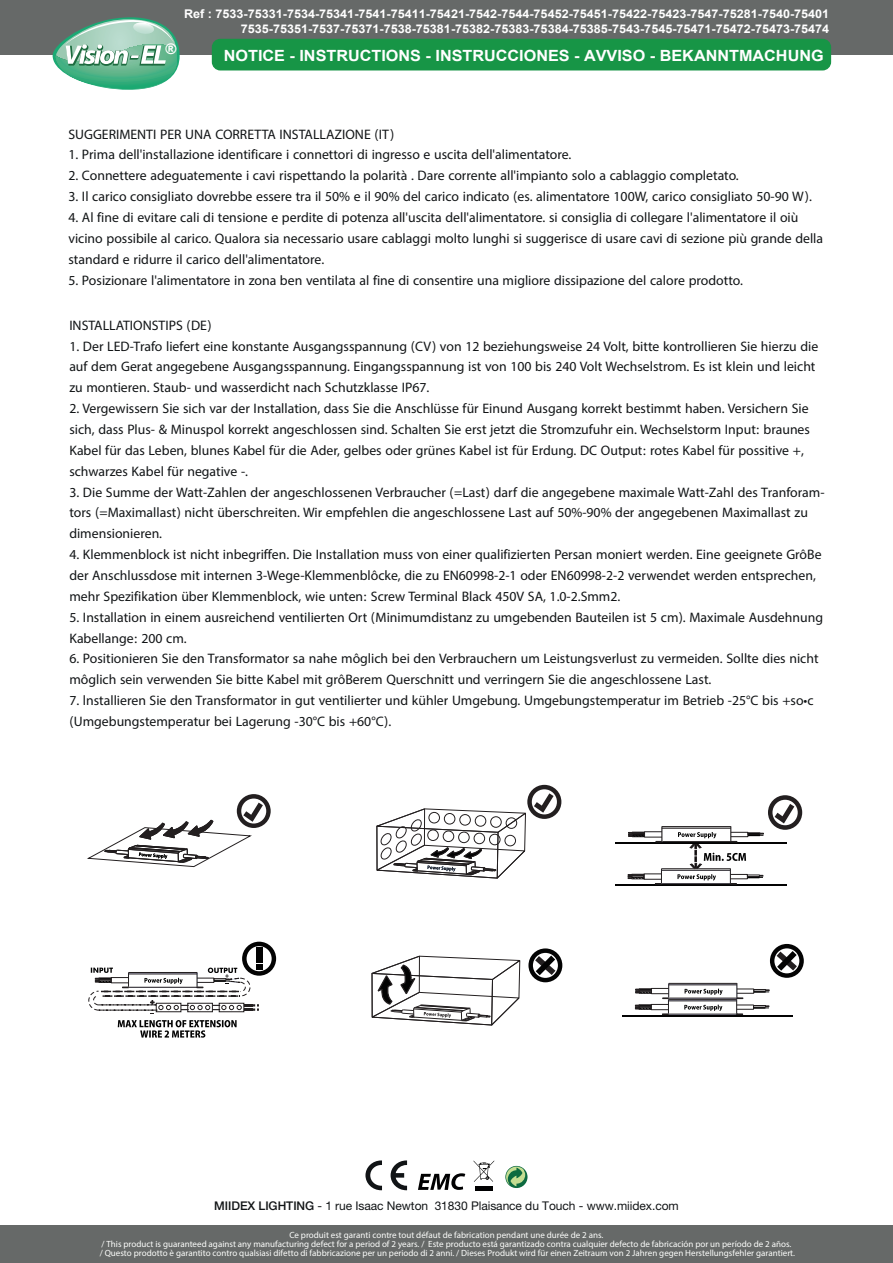
<style>
.page{position:relative;width:893px;height:1263px;background:#fff}
.page>*{position:absolute;margin:0;border:0;box-sizing:border-box;transform-origin:0 0}
.t1{font:19.35px/20.9px "Myriad Arabic";color:#111416}
.t2{font:700 15.45px "Arial";color:#fff;scale:1.05 1}
.t3{font:900 14.7px "Arial";color:#fff}
.t4{font:700 12px/14.4px "Arial";color:#fff;text-align:right;scale:1.05 1}
.t5{font:12px "Helvetica Neue LT Std";letter-spacing:-.005em;color:#111416}
.t6{font:9px/9px "Myriad Pro";color:#fdfefc;text-align:center}
.s1{font-weight:500}
</style>
<div class="page">
<svg style="left:237px;top:794px;width:34px;height:34px"></svg>
<svg style="left:241px;top:798px;width:25px;height:25px"></svg>
<svg style="left:87px;top:803px;width:176px;height:64px"></svg>
<svg style="left:371px;top:955px;width:150px;height:71px"></svg>
<svg style="left:528px;top:948px;width:34px;height:34px"></svg>
<svg style="left:533px;top:953px;width:25px;height:25px"></svg>
<svg style="left:535px;top:955px;width:20px;height:20px"></svg>
<svg style="left:376px;top:808px;width:150px;height:71px"></svg>
<svg style="left:242px;top:942px;width:34px;height:34px"></svg>
<div style="left:247px;top:946px;width:25px;height:25px;background:#fff;border-radius:50%"></div>
<div style="left:257px;top:947px;width:6px;height:16px;background:#030303"></div>
<svg style="left:118px;top:1020px;width:119px;height:18px"></svg>
<svg style="left:88px;top:965px;width:175px;height:49px"></svg>
<svg style="left:527px;top:785px;width:34px;height:34px"></svg>
<div style="left:532px;top:789px;width:25px;height:25px;background:#fff;border-radius:50%"></div>
<svg style="left:534px;top:793px;width:20px;height:20px"></svg>
<hr style="left:669px;top:983px;width:68px;height:1px;background:#231f20">
<hr style="left:669px;top:984px;width:68px;height:1px;background:#231f20">
<hr style="left:669px;top:997px;width:68px;height:1px;background:#231f20">
<div style="left:736px;top:988px;width:18px;height:6px;border:1px solid #231f20"></div>
<svg style="left:753px;top:989px;width:16px;height:4px"></svg>
<div style="left:651px;top:988px;width:18px;height:6px;border:1px solid #231f20"></div>
<svg style="left:635px;top:988px;width:17px;height:5px"></svg>
<svg style="left:685px;top:989px;width:38px;height:6px"></svg>
<hr style="left:622px;top:1015px;width:170px;height:1px;background:#030303">
<hr style="left:668px;top:999px;width:69px;height:1px;background:#231f20">
<hr style="left:668px;top:1000px;width:69px;height:1px;background:#231f20">
<svg style="left:662px;top:983px;width:8px;height:32px"></svg>
<hr style="left:669px;top:1013px;width:68px;height:1px;background:#231f20">
<svg style="left:735px;top:983px;width:8px;height:32px"></svg>
<div style="left:736px;top:1004px;width:18px;height:6px;border:1px solid #231f20"></div>
<svg style="left:753px;top:1005px;width:16px;height:4px"></svg>
<div style="left:651px;top:1004px;width:18px;height:6px;border:1px solid #231f20"></div>
<svg style="left:635px;top:1004px;width:16px;height:5px"></svg>
<svg style="left:684px;top:1005px;width:38px;height:6px"></svg>
<svg style="left:770px;top:944px;width:34px;height:34px"></svg>
<svg style="left:774px;top:948px;width:25px;height:25px"></svg>
<svg style="left:777px;top:951px;width:20px;height:20px"></svg>
<hr style="left:615px;top:842px;width:172px;height:2px;background:#030303">
<hr style="left:662px;top:826px;width:69px;height:1px;background:#231f20">
<hr style="left:662px;top:828px;width:69px;height:1px;background:#231f20">
<svg style="left:655px;top:826px;width:9px;height:17px"></svg>
<hr style="left:662px;top:841px;width:69px;height:1px;background:#231f20">
<div style="left:644px;top:831px;width:18px;height:6px;border:1px solid #231f20"></div>
<svg style="left:628px;top:832px;width:17px;height:5px"></svg>
<hr style="left:615px;top:884px;width:172px;height:2px;background:#030303">
<hr style="left:661px;top:868px;width:69px;height:1px;background:#231f20">
<hr style="left:661px;top:870px;width:69px;height:1px;background:#231f20">
<svg style="left:655px;top:869px;width:8px;height:16px"></svg>
<hr style="left:662px;top:883px;width:69px;height:1px;background:#231f20">
<div style="left:644px;top:873px;width:18px;height:7px;border:1px solid #231f20"></div>
<svg style="left:628px;top:874px;width:16px;height:5px"></svg>
<svg style="left:677px;top:826px;width:87px;height:59px"></svg>
<svg style="left:768px;top:795px;width:34px;height:35px"></svg>
<svg style="left:772px;top:800px;width:26px;height:25px"></svg>
<svg style="left:775px;top:804px;width:19px;height:19px"></svg>
<div style="left:0;top:0;width:893px;height:54px;background:#666968"></div>
<div style="left:212px;top:39px;width:619px;height:31px;background:#179546;border-radius:9px"></div>
<svg style="left:53px;top:17px;width:127px;height:73px"></svg>
<div style="left:0;top:1225px;width:893px;height:38px;background:#666968"></div>
<svg style="left:473px;top:1160px;width:21px;height:22px"></svg>
<hr style="left:475px;top:1186px;width:17px;height:4px;background:#000001">
<svg style="left:418px;top:1173px;width:47px;height:17px"></svg>
<svg style="left:391px;top:1160px;width:16px;height:30px"></svg>
<svg style="left:365px;top:1160px;width:17px;height:30px"></svg>
<svg style="left:505px;top:1166px;width:22px;height:22px"></svg>
<p class="t3" style="left:165px;top:38px;width:13px">®</p>
<p class="t4" style="left:184px;top:7px;width:616px">Ref : 7533-75331-7534-75341-7541-75411-75421-7542-7544-75452-75451-75422-75423-7547-75281-7540-75401<br>7535-75351-7537-75371-7538-75381-75382-75383-75384-75385-7543-7545-75471-75472-75473-75474</p>
<p class="t2" style="left:224px;top:45px;width:573px">NOTICE - INSTRUCTIONS - INSTRUCCIONES - AVVISO - BEKANNTMACHUNG</p>
<p class="t1" style="left:68px;top:123px;width:327px">SUGGERIMENTI PER UNA CORRETTA INSTALLAZIONE (IT)</p>
<p class="t1" style="left:68px;top:144px;width:504px">1. Prima dell'installazione identificare i connettori di ingresso e uscita dell'alimentatore.</p>
<p class="t1" style="left:68px;top:165px;width:672px">2. Connettere adeguatemente i cavi rispettando la polarità . Dare corrente all'impianto solo a cablaggio completato.</p>
<p class="t1" style="left:68px;top:186px;width:745px">3. Il carico consigliato dovrebbe essere tra il 50% e il 90% del carico indicato (es. alimentatore 100W, carico consigliato 50-90 W).</p>
<p class="t1" style="left:68px;top:207px;width:756px">4. Al fine di evitare cali di tensione e perdite di potenza all'uscita dell'alimentatore. si consiglia di collegare l'alimentatore il oiù vicino possibile al carico. Qualora sia necessario usare cablaggi molto lunghi si suggerisce di usare cavi di sezione più grande della standard e ridurre il carico dell'alimentatore.</p>
<p class="t1" style="left:68px;top:269px;width:676px">5. Posizionare l'alimentatore in zona ben ventilata al fine di consentire una migliore dissipazione del calore prodotto.</p>
<p class="t1" style="left:69px;top:315px;width:144px">INSTALLATIONSTIPS (DE)</p>
<p class="t1" style="left:69px;top:336px;width:751px">1. Der LED-Trafo liefert eine konstante Ausgangsspannung (CV) von 12 beziehungsweise 24 Volt, bitte kontrollieren Sie hierzu die auf dem Gerat angegebene Ausgangsspannung. Eingangsspannung ist von 100 bis 240 Volt Wechselstrom. Es ist klein und leicht zu montieren. Staub- und wasserdicht nach Schutzklasse IP67.</p>
<p class="t1" style="left:69px;top:398px;width:742px">2. Vergewissern Sie sich var der Installation, dass Sie die Anschlüsse für Ein und Ausgang korrekt bestimmt haben. Versichern Sie sich, dass Plus- &amp; Minuspol korrekt angeschlossen sind. Schalten Sie erst jetzt die Stromzufuhr ein. Wechselstorm Input: braunes Kabel für das Leben, blunes Kabel für die Ader, gelbes oder grünes Kabel ist für Erdung. DC Output: rotes Kabel für possitive +, schwarzes Kabel für negative -.</p>
<p class="t1" style="left:69px;top:482px;width:757px">3. Die Summe der Watt-Zahlen der angeschlossenen Verbraucher (=Last) darf die angegebene maximale Watt-Zahl des Tranforam&shy;tors (=Maximallast) nicht überschreiten. Wir empfehlen die angeschlossene Last auf 50%-90% der angegebenen Maximallast zu dimensionieren.</p>
<p class="t1" style="left:69px;top:544px;width:754px">4. Klemmenblock ist nicht inbegriffen. Die Installation muss von einer qualifizierten Persan moniert werden. Eine geeignete GrôBe der Anschlussdose mit internen 3-Wege-Klemmenblôcke, die zu EN60998-2-1 oder EN60998-2-2 verwendet werden entsprechen, mehr Spezifikation über Klemmenblock, wie unten: Screw Terminal Black 450V SA, 1.0-2.Smm2.</p>
<p class="t1" style="left:69px;top:607px;width:755px">5. Installation in einem ausreichend ventilierten Ort (Minimumdistanz zu umgebenden Bauteilen ist 5 cm). Maximale Ausdehnung<br>Kabellange: 200 cm.</p>
<p class="t1" style="left:69px;top:648px;width:751px">6. Positionieren Sie den Transformator sa nahe môglich bei den Verbrauchern um Leistungsverlust zu vermeiden. Sollte dies nicht môglich sein verwenden Sie bitte Kabel mit grôBerem Querschnitt und verringern Sie die angeschlossene Last.</p>
<p class="t1" style="left:69px;top:690px;width:746px">7. lnstallieren Sie den Transformator in gut ventilierter und kühler Umgebung. Umgebungstemperatur im Betrieb -25°C bis +so•c (Umgebungstemperatur bei Lagerung -30°C bis +60°C).</p>
<p class="t5" style="left:214px;top:1199px;width:466px"><span class="s1">MIIDEX LIGHTING</span> - 1 rue Isaac Newton 31830 Plaisance du Touch - www.miidex.com</p>
<p class="t6" style="left:100px;top:1230px;width:697px">Ce produit est garanti contre tout défaut de fabrication pendant une durée de 2 ans.<br>/ This product is guaranteed against any manufacturing defect for a period of 2 years. / Este producto está garantizado contra cualquier defecto de fabricación por un período de 2 años.<br>/ Questo prodotto è garantito contro qualsiasi difetto di fabbricazione per un periodo di 2 anni. / Dieses Produkt wird für einen Zeitraum von 2 Jahren gegen Herstellungsfehler garantiert.</p>
</div>
